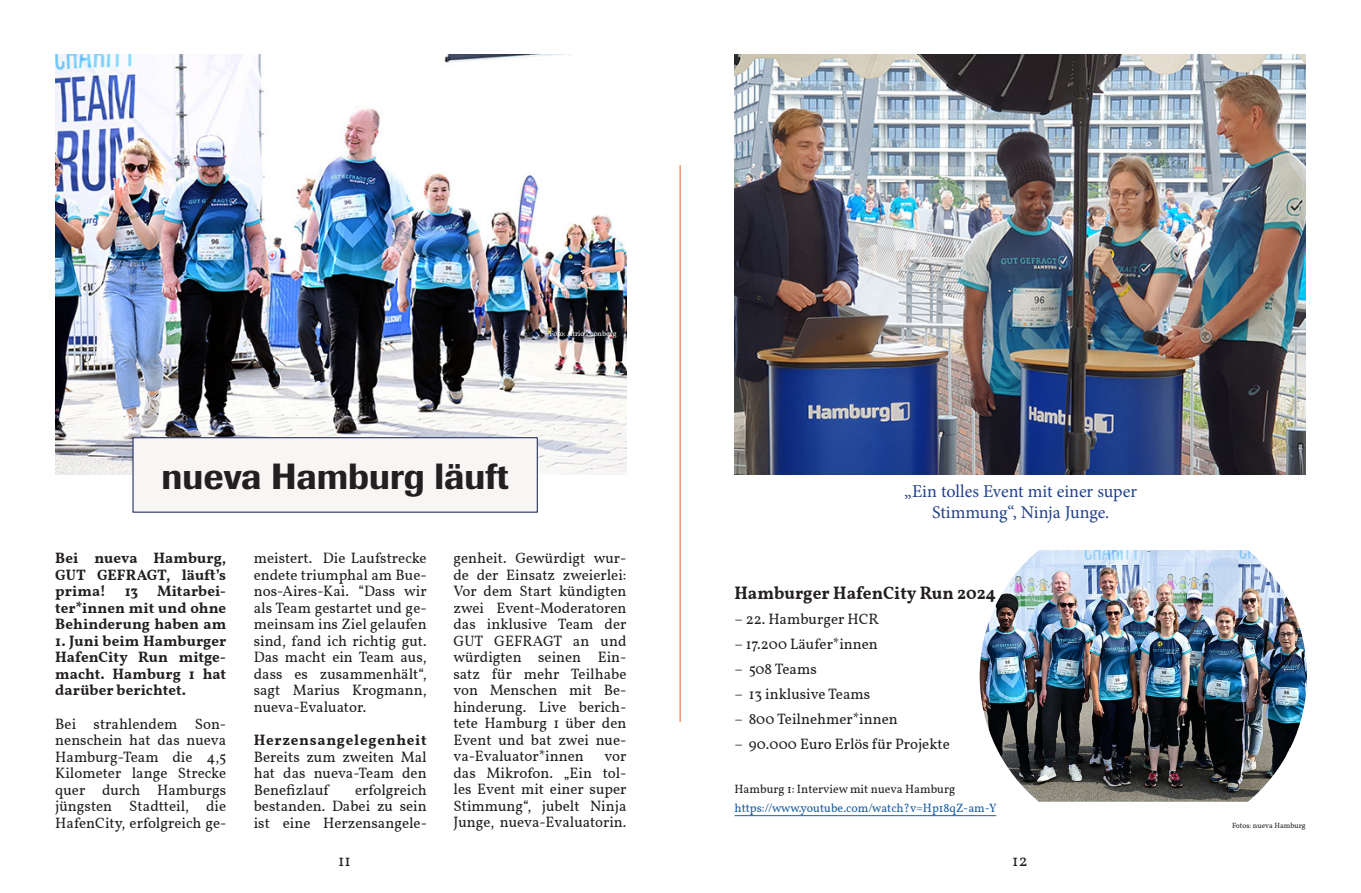
<style>
.page{position:relative;width:1361px;height:893px;background:#fff}
.page>*{position:absolute;margin:0;border:0;box-sizing:border-box;transform-origin:0 0}
.t1{font:500 36px "Imago";color:#231f20}
.t2{font:18px/21.6px "Minion Pro";color:#21418a;text-align:center}
.Body_-_Align_Left{font:700 18px "Vollkorn";color:#231f20;scale:.96 1}
.t3{font:16.5px "Vollkorn";color:#231f20}
.Body_-_Align_Left-2{font:15px/16.5px "Vollkorn";color:#231f20;text-align:justify}
.Body_-_Align_Left-3{font:700 15px/16.5px "Vollkorn";letter-spacing:.01em;color:#231f20;text-align:justify}
.Body_-_Align_Left-4{font:700 15px "Vollkorn";letter-spacing:.05em;color:#231f20}
.Body_-_Align_Left-5{font:12px "Vollkorn";color:#175d9e}
.Body_-_Align_Left-6{font:12px "Vollkorn";color:#231f20}
.t4{font:7.5px "Vollkorn";color:#fff}
.t5{font:7.5px "Vollkorn";color:#231f20}
</style>
<div class="page">
<img style="left:56px;top:54px;width:570px;height:421px">
<div style="left:133px;top:438px;width:404px;height:74px;background:#f7f6f4"></div>
<img style="left:734px;top:54px;width:571px;height:421px">
<img style="left:979px;top:550px;width:328px;height:252px">
<hr style="left:734px;top:815px;width:262px;height:1px;background:#175d9e">
<hr style="left:680px;top:165px;width:1px;height:557px;background:#dc631c">
<p class="t4" style="left:549px;top:328px;width:69px">Foto: Atrio Leonberg</p>
<p class="t1" style="left:161px;top:455px;width:349px">nueva Hamburg läuft</p>
<p class="Body_-_Align_Left-3" style="left:55px;top:549px;width:172px">Bei nueva Hamburg, GUT GEFRAGT, läuft’s prima!</p>
<p class="Body_-_Align_Left-3" style="left:55px;top:582px;width:172px;text-indent:102px">Mitarbei&shy;ter*innen mit und ohne Behinderung haben am</p>
<p class="Body_-_Align_Left-3" style="left:55px;top:632px;width:172px">1. Juni beim Hamburger HafenCity Run mitge&shy;macht. Hamburg 1 hat darüber berichtet.</p>
<p class="Body_-_Align_Left-2" style="left:55px;top:715px;width:173px">Bei strahlendem Son&shy;nenschein hat das nueva Hamburg-Team die 4,5<br>Kilometer lange Strecke quer durch Hamburgs jüngsten Stadtteil, die HafenCity, erfolgreich ge-</p>
<p class="Body_-_Align_Left-3" style="left:125px;top:582px;width:15px">13</p>
<p class="Body_-_Align_Left-2" style="left:254px;top:549px;width:174px">meistert. Die Laufstrecke endete triumphal am Bue&shy;nos-Aires-Kai. “Dass wir als Team gestartet und ge&shy;meinsam ins Ziel gelaufen sind, fand ich richtig gut.<br>Das macht ein Team aus, dass es zusammenhält“, sagt Marius Krogmann, nueva-Evaluator.</p>
<p class="Body_-_Align_Left-4" style="left:254px;top:729px;width:174px">Herzensangelegenheit</p>
<p class="Body_-_Align_Left-2" style="left:254px;top:748px;width:174px">Bereits zum zweiten Mal hat das nueva-Team den Benefizlauf</p>
<p class="Body_-_Align_Left-2" style="left:254px;top:781px;width:175px;text-indent:101px">erfolgreich bestanden. Dabei zu sein ist eine Herzensangele-</p>
<p class="t3" style="left:338px;top:848px;width:14px">11</p>
<p class="Body_-_Align_Left-2" style="left:453px;top:549px;width:174px">genheit. Gewürdigt wur&shy;de der Einsatz zweierlei:<br>Vor dem Start kündigten zwei Event-Moderatoren das inklusive Team der GUT GEFRAGT an und würdigten seinen Ein&shy;satz für mehr Teilhabe von Menschen mit Be&shy;hinderung. Live berich&shy;tete Hamburg 1 über den Event und bat zwei nue&shy;va-Evaluator*innen</p>
<p class="Body_-_Align_Left-2" style="left:453px;top:747px;width:174px;text-indent:151px">vor das Mikrofon. „Ein tol&shy;les Event mit einer super Stimmung“, jubelt Ninja Junge, nueva-Evaluatorin.</p>
<p class="t2" style="left:904px;top:480px;width:234px">„Ein tolles Event mit einer super<br>Stimmung“, Ninja Junge.</p>
<p class="Body_-_Align_Left" style="left:734px;top:579px;width:274px">Hamburger HafenCity Run 2024</p>
<p class="Body_-_Align_Left-2" style="left:734px;top:609px;width:146px">– 22. Hamburger HCR</p>
<p class="Body_-_Align_Left-2" style="left:734px;top:635px;width:145px">– 17.200 Läufer*innen</p>
<p class="Body_-_Align_Left-2" style="left:734px;top:660px;width:84px">– 508 Teams</p>
<p class="Body_-_Align_Left-2" style="left:734px;top:685px;width:137px">– 13 inklusive Teams</p>
<p class="Body_-_Align_Left-2" style="left:734px;top:710px;width:165px">– 800 Teilnehmer*innen</p>
<p class="Body_-_Align_Left-2" style="left:734px;top:735px;width:217px">– 90.000 Euro Erlös für Projekte</p>
<p class="Body_-_Align_Left-6" style="left:734px;top:780px;width:222px">Hamburg 1: Interview mit nueva Hamburg</p>
<p class="Body_-_Align_Left-5" style="left:734px;top:799px;width:263px">https://www.youtube.com/watch?v=Hp18qZ-am-Y</p>
<p class="t3" style="left:1012px;top:848px;width:17px">12</p>
<p class="t5" style="left:1232px;top:820px;width:75px">Fotos: nueva Hamburg</p>
</div>
